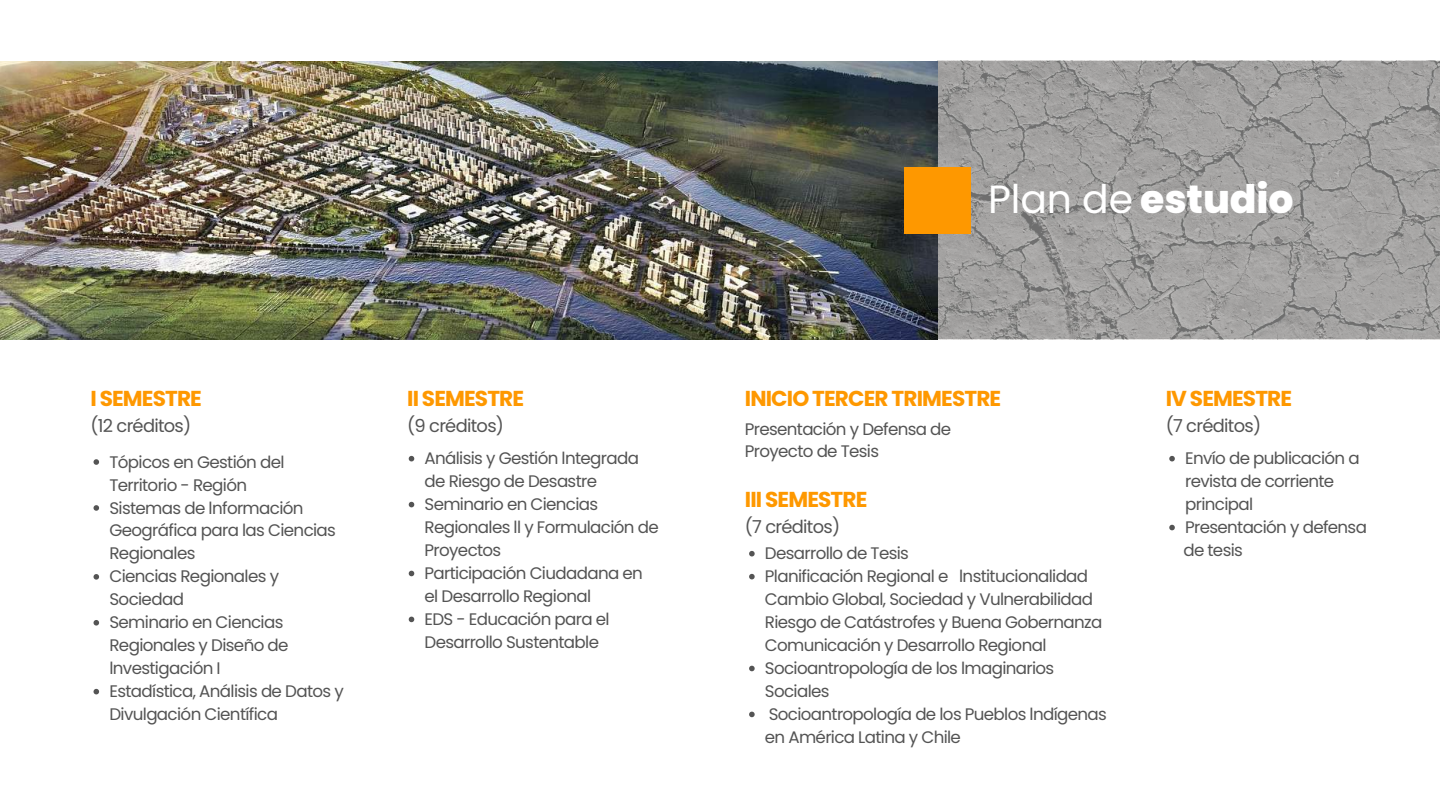
<style>
.page{position:relative;width:1440px;height:810px;background:#fff}
.page>*{position:absolute;margin:0;border:0;box-sizing:border-box;transform-origin:0 0}
.t1{font:800 39.4px "Poppins";letter-spacing:-.005em;color:#fff}
.t2{font:700 21.6px "Poppins";letter-spacing:-.04em;color:#fe9800}
.t3{font:17.9px "Poppins";letter-spacing:-.04em;color:#545454}
.t4{font:16.7px/23px "Poppins";letter-spacing:-.04em;color:#545454}
.s1{font-weight:400}
</style>
<div class="page">
<img style="left:0;top:61px;width:1440px;height:278px">
<div style="left:904px;top:167px;width:67px;height:66px;background:#fe9800"></div>
<svg style="left:94px;top:459px;width:5px;height:6px"></svg>
<svg style="left:94px;top:505px;width:5px;height:6px"></svg>
<svg style="left:94px;top:574px;width:5px;height:6px"></svg>
<svg style="left:94px;top:620px;width:5px;height:6px"></svg>
<svg style="left:94px;top:689px;width:5px;height:5px"></svg>
<svg style="left:409px;top:456px;width:5px;height:5px"></svg>
<svg style="left:409px;top:502px;width:5px;height:5px"></svg>
<svg style="left:409px;top:571px;width:5px;height:5px"></svg>
<svg style="left:409px;top:617px;width:5px;height:5px"></svg>
<svg style="left:749px;top:551px;width:6px;height:5px"></svg>
<svg style="left:749px;top:574px;width:6px;height:5px"></svg>
<svg style="left:749px;top:666px;width:6px;height:5px"></svg>
<svg style="left:749px;top:712px;width:6px;height:5px"></svg>
<svg style="left:1169px;top:456px;width:6px;height:5px"></svg>
<svg style="left:1169px;top:525px;width:6px;height:5px"></svg>
<p class="t2" style="left:90px;top:383px;width:113px">I SEMESTRE</p>
<p class="t3" style="left:90px;top:413px;width:102px">(12 créditos)</p>
<p class="t2" style="left:407px;top:383px;width:119px">II SEMESTRE</p>
<p class="t3" style="left:407px;top:413px;width:98px">(9 créditos)</p>
<p class="t4" style="left:109px;top:450px;width:236px">Tópicos en Gestión del<br>Territorio - Región<br>Sistemas de lnformación<br>Geográfica para las Ciencias<br>Regionales<br>Ciencias Regionales y<br>Sociedad<br>Seminario en Ciencias<br>Regionales y Diseño de lnvestigación I<br>Estadística, Análisis de Datos y<br>Divulgación Científica</p>
<p class="t4" style="left:425px;top:447px;width:236px">Análisis y Gestión lntegrada de Riesgo de Desastre<br>Seminario en Ciencias<br>Regionales ll y Formulación de<br>Proyectos<br>Participación Ciudadana en el Desarrollo Regional<br>EDS - Educación para el<br>Desarrollo Sustentable</p>
<h1 class="t1" style="left:988px;top:172px;width:307px"><span class="s1">Plan de</span> estudio</h1>
<p class="t2" style="left:745px;top:383px;width:258px">INICIO TERCER TRIMESTRE</p>
<p class="t4" style="left:745px;top:417px;width:208px">Presentación y Defensa de<br>Proyecto de Tesis</p>
<p class="t2" style="left:745px;top:484px;width:124px">III SEMESTRE</p>
<p class="t3" style="left:745px;top:514px;width:97px">(7 créditos)</p>
<p class="t4" style="left:765px;top:542px;width:343px">Desarrollo de Tesis<br>Planificación Regional e lnstitucionalidad Cambio Global, Sociedad y Vulnerabilidad Riesgo de Catástrofes y Buena Gobernanza Comunicación y Desarrollo Regional Socioantropología de los lmaginarios Sociales<br>Socioantropología de los Pueblos lndígenas en América Latina y Chile</p>
<p class="t2" style="left:1166px;top:383px;width:128px">IV SEMESTRE</p>
<p class="t3" style="left:1166px;top:413px;width:97px">(7 créditos)</p>
<p class="t4" style="left:1183px;top:447px;width:185px">Envío de publicación a revista de corriente principal<br>Presentación y defensa de tesis</p>
</div>
